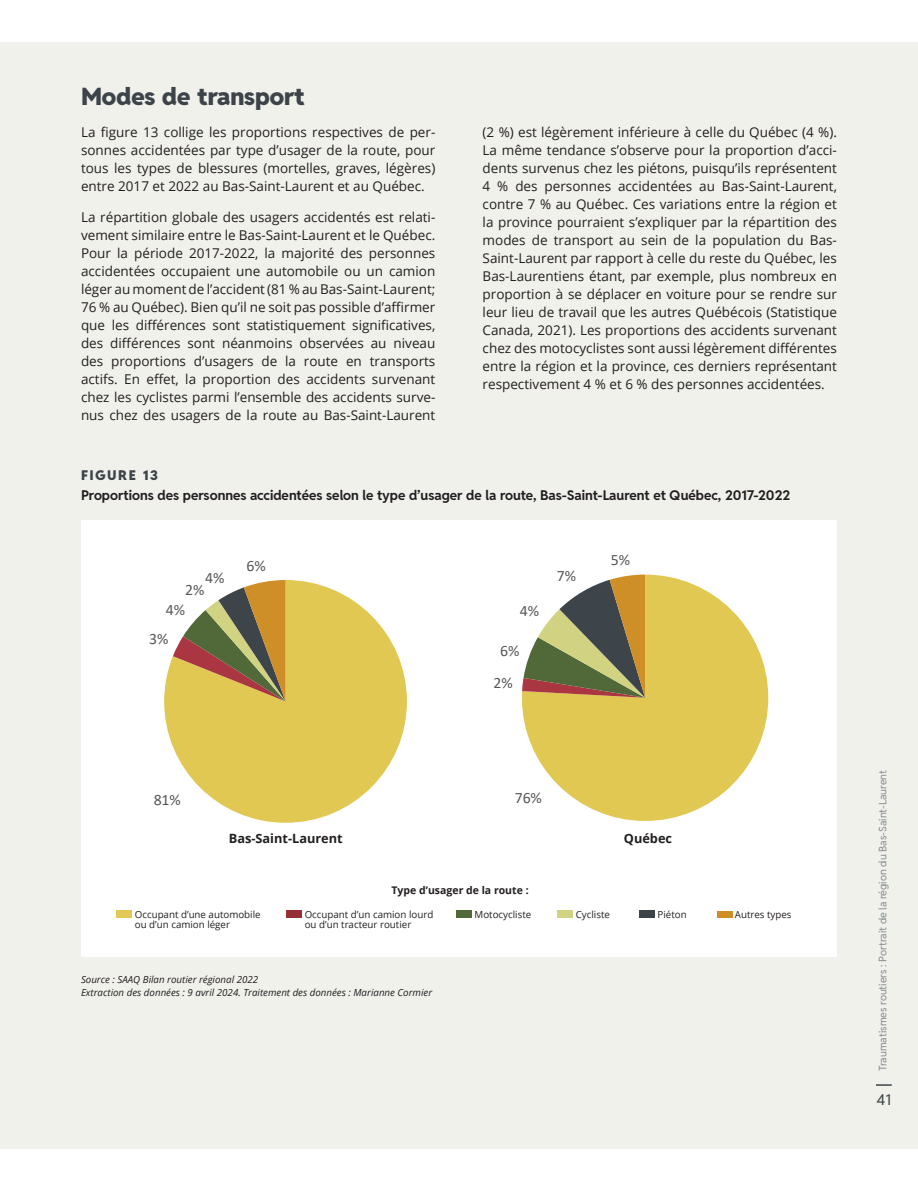
<style>
.page{position:relative;width:918px;height:1188px;background:#fff}
.page>*{position:absolute;margin:0;border:0;box-sizing:border-box;transform-origin:0 0}
.t1{font:900 24px "Reddit Sans";color:#3d4449}
.t2{font:15.9px "Calibri";color:#595959}
.t3{font:700 15.9px "Calibri";letter-spacing:.005em;color:#040503}
.t4{font:15px "Reddit Sans";color:#3d4449}
.t5{font:13.5px/18px "Open Sans";color:#231f20;text-align:justify}
.t6{font:700 13.5px "Reddit Sans";color:#231f20}
.t7{font:900 13.5px "Reddit Sans";letter-spacing:.115em;color:#3d4449}
.t8{font:700 12.75px "Open Sans";color:#231f20}
.t9{font:10.5px "Reddit Sans";color:#858d93}
.t10{font:700 10.5px "Open Sans";color:#231f20}
.t11{font:9.75px/10.5px "Open Sans";color:#231f20}
.t12{font:italic 9.75px/13.5px "Open Sans";color:#231f20}
</style>
<div class="page">
<div style="left:0;top:42px;width:918px;height:1107px;background:#f1f1ec"></div>
<div style="left:81px;top:521px;width:756px;height:436px;background:#fff"></div>
<div style="left:522px;top:575px;width:246px;height:246px;background:#e1c853;border-radius:122px"></div>
<svg style="left:522px;top:575px;width:123px;height:123px"></svg>
<svg style="left:164px;top:580px;width:243px;height:243px;fill:#e1c853"></svg>
<svg style="left:164px;top:788px;width:34px;height:23px"></svg>
<svg style="left:164px;top:580px;width:122px;height:121px"></svg>
<div style="left:116px;top:910px;width:16px;height:8px;background:#e2c954"></div>
<div style="left:286px;top:910px;width:16px;height:8px;background:#962e36"></div>
<div style="left:456px;top:910px;width:16px;height:8px;background:#4f6938"></div>
<div style="left:557px;top:910px;width:16px;height:8px;background:#d1d383"></div>
<div style="left:639px;top:910px;width:16px;height:8px;background:#3d4449"></div>
<div style="left:717px;top:911px;width:15px;height:7px;background:#cf8e25"></div>
<svg style="left:876px;top:1084px;width:16px;height:2px"></svg>
<h1 class="t1" style="left:81px;top:76px;width:225px">Modes de transport</h1>
<p class="t5" style="left:81px;top:122px;width:356px">La figure 13 collige les proportions respectives de per&shy;sonnes accidentées par type d’usager de la route, pour tous les types de blessures (mortelles, graves, légères) entre 2017 et 2022 au Bas-Saint-Laurent et au Québec.</p>
<p class="t5" style="left:81px;top:208px;width:356px">La répartition globale des usagers accidentés est relati&shy;vement similaire entre le Bas-Saint-Laurent et le Québec.<br>Pour la période 2017-2022, la majorité des personnes accidentées occupaient une automobile ou un camion léger au moment de l’accident (81 % au Bas-Saint-Laurent; 76 % au Québec). Bien qu’il ne soit pas possible d’affirmer que les différences sont statistiquement significatives, des différences sont néanmoins observées au niveau des proportions d’usagers de la route en transports actifs. En effet, la proportion des accidents survenant chez les cyclistes parmi l’ensemble des accidents surve&shy;nus chez des usagers de la route au Bas-Saint-Laurent</p>
<p class="t5" style="left:483px;top:122px;width:356px">(2 %) est légèrement inférieure à celle du Québec (4 %).<br>La même tendance s’observe pour la proportion d’acci&shy;dents survenus chez les piétons, puisqu’ils représentent 4 % des personnes accidentées au Bas-Saint-Laurent, contre 7 % au Québec. Ces variations entre la région et la province pourraient s’expliquer par la répartition des modes de transport au sein de la population du Bas-Saint-Laurent par rapport à celle du reste du Québec, les Bas-Laurentiens étant, par exemple, plus nombreux en proportion à se déplacer en voiture pour se rendre sur leur lieu de travail que les autres Québécois (Statistique Canada, 2021). Les proportions des accidents survenant chez des motocyclistes sont aussi légèrement différentes entre la région et la province, ces derniers représentant respectivement 4 % et 6 % des personnes accidentées.</p>
<p class="t7" style="left:81px;top:463px;width:79px">FIGURE 13</p>
<p class="t6" style="left:81px;top:484px;width:711px">Proportions des personnes accidentées selon le type d’usager de la route, Bas-Saint-Laurent et Québec, 2017-2022</p>
<p class="t2" style="left:205px;top:567px;width:21px">4%</p>
<p class="t2" style="left:185px;top:579px;width:21px">2%</p>
<p class="t2" style="left:166px;top:599px;width:21px">4%</p>
<p class="t2" style="left:149px;top:627px;width:21px">3%</p>
<p class="t2" style="left:247px;top:555px;width:21px">6%</p>
<p class="t2" style="left:154px;top:789px;width:29px">81%</p>
<p class="t2" style="left:520px;top:600px;width:21px">4%</p>
<p class="t2" style="left:500px;top:640px;width:21px">6%</p>
<p class="t2" style="left:494px;top:672px;width:21px">2%</p>
<p class="t2" style="left:557px;top:565px;width:21px">7%</p>
<p class="t2" style="left:611px;top:549px;width:21px">5%</p>
<p class="t2" style="left:515px;top:787px;width:29px">76%</p>
<p class="t8" style="left:229px;top:829px;width:115px">Bas-Saint-Laurent</p>
<p class="t8" style="left:624px;top:829px;width:50px">Québec</p>
<p class="t3" style="left:634px;top:830px;width:53px">Québec</p>
<p class="t3" style="left:220px;top:830px;width:121px">Bas-Saint-Laurent</p>
<p class="t10" style="left:392px;top:883px;width:139px">Type d’usager de la route :</p>
<p class="t11" style="left:135px;top:909px;width:127px">Occupant d’une automobile ou d’un camion léger</p>
<p class="t11" style="left:305px;top:909px;width:130px">Occupant d’un camion lourd ou d’un tracteur routier</p>
<p class="t11" style="left:475px;top:909px;width:58px">Motocycliste</p>
<p class="t11" style="left:576px;top:909px;width:36px">Cycliste</p>
<p class="t11" style="left:658px;top:909px;width:31px">Piéton</p>
<p class="t11" style="left:735px;top:909px;width:58px">Autres types</p>
<p class="t12" style="left:81px;top:972px;width:353px">Source : SAAQ Bilan routier régional 2022<br>Extraction des données : 9 avril 2024. Traitement des données : Marianne Cormier</p>
<p class="t9" style="left:875px;top:1071px;width:303px;rotate:-90deg">Traumatismes routiers : Portrait de la région du Bas-Saint-Laurent</p>
<p class="t4" style="left:877px;top:1088px;width:16px">41</p>
</div>
